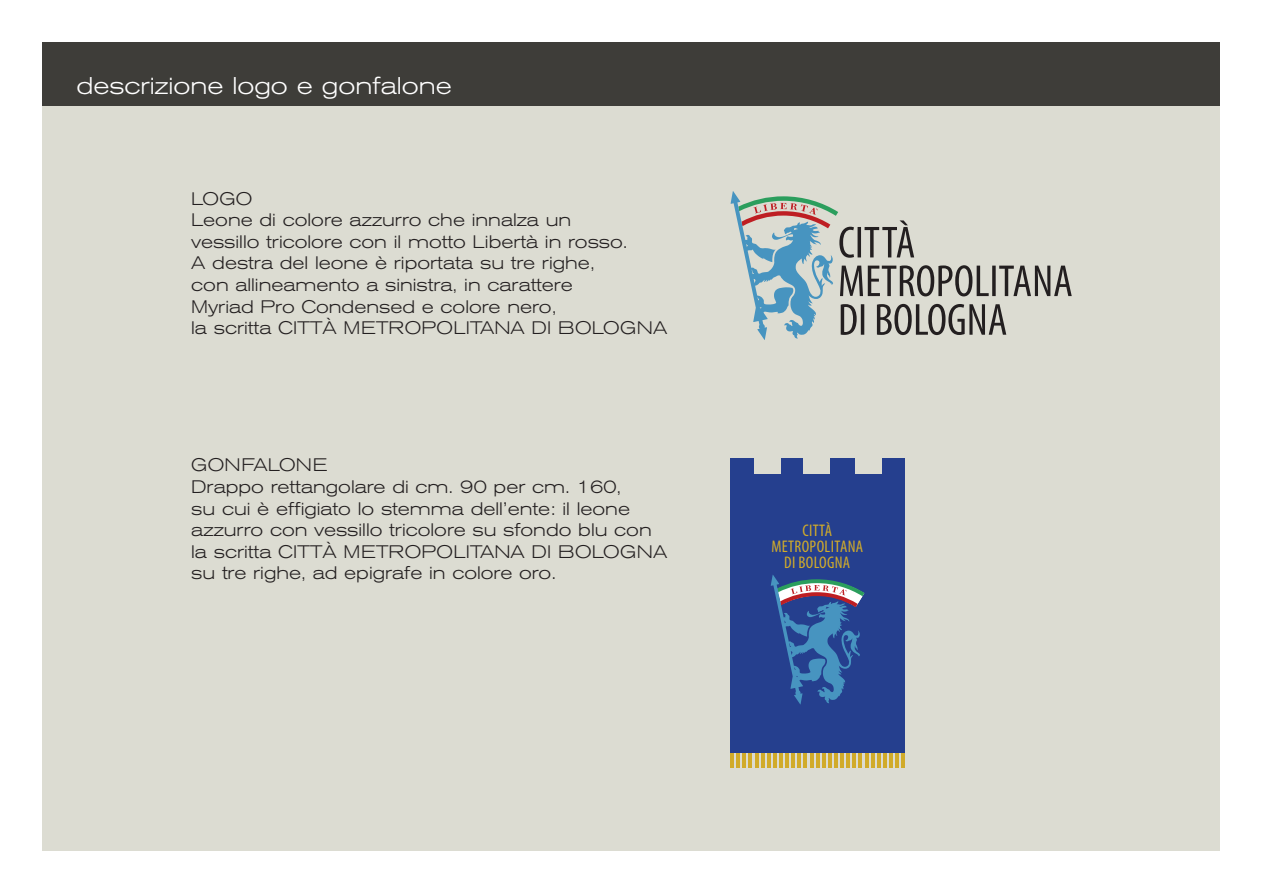
<style>
.page{position:relative;width:1263px;height:893px;background:#fff}
.page>*{position:absolute;margin:0;border:0;box-sizing:border-box;transform-origin:0 0}
.t1{font:300 expanded 24px "Akzidenz Grotesk BE";color:#fff}
.t2{font:300 expanded 18px/21.6px "Akzidenz Grotesk BE";color:#231f20}
.t3{font:condensed 16.95px/15.8px "Myriad Pro";letter-spacing:.02em;color:#d1ab2a;text-align:center}
</style>
<div class="page">
<div style="left:43px;top:106px;width:1177px;height:744px;background:#dcdcd2"></div>
<div style="left:43px;top:43px;width:1177px;height:63px;background:#3e3d39"></div>
<svg style="left:734px;top:752px;width:168px;height:16px"></svg>
<hr style="left:731px;top:752px;width:3px;height:16px;background:#d1ab2a">
<hr style="left:737px;top:752px;width:3px;height:16px;background:#d1ab2a">
<hr style="left:743px;top:752px;width:3px;height:16px;background:#d1ab2a">
<hr style="left:749px;top:752px;width:3px;height:16px;background:#d1ab2a">
<hr style="left:755px;top:752px;width:3px;height:16px;background:#d1ab2a">
<hr style="left:761px;top:752px;width:3px;height:16px;background:#d1ab2a">
<hr style="left:767px;top:752px;width:3px;height:16px;background:#d1ab2a">
<hr style="left:773px;top:752px;width:3px;height:16px;background:#d1ab2a">
<hr style="left:779px;top:752px;width:3px;height:16px;background:#d1ab2a">
<hr style="left:785px;top:752px;width:4px;height:16px;background:#d1ab2a">
<hr style="left:792px;top:752px;width:3px;height:16px;background:#d1ab2a">
<hr style="left:798px;top:752px;width:3px;height:16px;background:#d1ab2a">
<hr style="left:804px;top:752px;width:3px;height:16px;background:#d1ab2a">
<hr style="left:810px;top:752px;width:3px;height:16px;background:#d1ab2a">
<hr style="left:816px;top:752px;width:3px;height:16px;background:#d1ab2a">
<hr style="left:822px;top:752px;width:3px;height:16px;background:#d1ab2a">
<hr style="left:828px;top:752px;width:3px;height:16px;background:#d1ab2a">
<hr style="left:834px;top:752px;width:3px;height:16px;background:#d1ab2a">
<hr style="left:840px;top:752px;width:4px;height:16px;background:#d1ab2a">
<hr style="left:847px;top:752px;width:3px;height:16px;background:#d1ab2a">
<hr style="left:853px;top:752px;width:3px;height:16px;background:#d1ab2a">
<hr style="left:859px;top:752px;width:3px;height:16px;background:#d1ab2a">
<hr style="left:865px;top:752px;width:3px;height:16px;background:#d1ab2a">
<hr style="left:871px;top:752px;width:3px;height:16px;background:#d1ab2a">
<hr style="left:877px;top:752px;width:3px;height:16px;background:#d1ab2a">
<hr style="left:883px;top:752px;width:3px;height:16px;background:#d1ab2a">
<hr style="left:889px;top:752px;width:3px;height:16px;background:#d1ab2a">
<hr style="left:895px;top:752px;width:4px;height:16px;background:#d1ab2a">
<hr style="left:902px;top:752px;width:3px;height:16px;background:#d1ab2a">
<div style="left:731px;top:458px;width:174px;height:294px;background:#253f8e"></div>
<div style="left:754px;top:458px;width:26px;height:15px;background:#dcdcd2"></div>
<div style="left:804px;top:458px;width:26px;height:15px;background:#dcdcd2"></div>
<div style="left:855px;top:458px;width:26px;height:15px;background:#dcdcd2"></div>
<svg style="left:771px;top:575px;width:93px;height:130px"></svg>
<svg style="left:730px;top:191px;width:342px;height:149px"></svg>
<h1 class="t1" style="left:76px;top:72px;width:377px">descrizione logo e gonfalone</h1>
<p class="t2" style="left:191px;top:188px;width:478px">LOGO<br>Leone di colore azzurro che innalza un<br>vessillo tricolore con il motto Libertà in rosso.<br>A destra del leone è riportata su tre righe,<br>con allineamento a sinistra, in carattere<br>Myriad Pro Condensed e colore nero,<br>la scritta CITTÀ METROPOLITANA DI BOLOGNA</p>
<p class="t2" style="left:191px;top:455px;width:478px">GONFALONE<br>Drappo rettangolare di cm. 90 per cm. 160,<br>su cui è effigiato lo stemma dell’ente: il leone azzurro con vessillo tricolore su sfondo blu con la scritta CITTÀ METROPOLITANA DI BOLOGNA su tre righe, ad epigrafe in colore oro.</p>
<p class="t3" style="left:771px;top:523px;width:93px">CITTÀ<br>METROPOLITANA<br>DI BOLOGNA</p>
</div>
